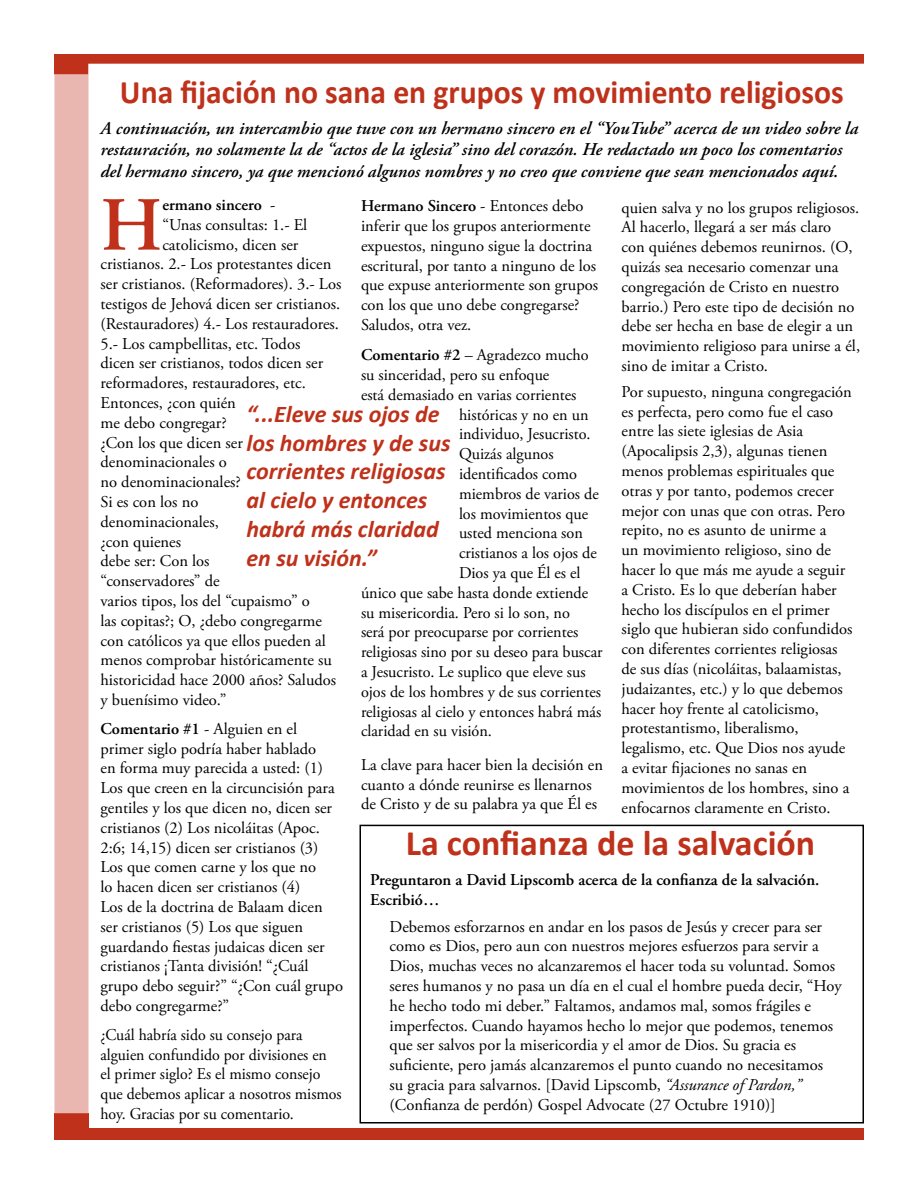
<style>
.page{position:relative;width:918px;height:1188px;background:#fff}
.page>*{position:absolute;margin:0;border:0;box-sizing:border-box;transform-origin:0 0}
.t1{font:600 76.2px "Adobe Garamond Pro";color:#bf311a}
.t2{font:700 36px "Calibri";color:#bf311a}
.t3{font:700 33px "Calibri";color:#bf311a;scale:.96 1}
.t4{font:italic 700 24px/28.8px "Calibri";color:#bf311a}
.t5{font:italic 600 18px/21.6px "Adobe Garamond Pro";color:#000}
.t6{font:16.5px/19.8px "Adobe Garamond Pro";color:#000}
.t7{font:16.5px/19.8px "Adobe Garamond Pro";color:#000;scale:.96 1}
.t8{font:600 16.5px/19.8px "Adobe Garamond Pro";color:#000}
.s1{font-weight:600}
.s2{font-weight:400}
.s3{font-style:italic}
</style>
<div class="page">
<div style="left:54px;top:1113px;width:34px;height:16px;background:#bf311a"></div>
<div style="left:54px;top:1128px;width:810px;height:12px;background:#bf311a"></div>
<div style="left:54px;top:56px;width:35px;height:1057px;background:#e9b7af"></div>
<svg style="left:54px;top:54px;width:810px;height:20px"></svg>
<div style="left:360px;top:825px;width:504px;height:299px;border:2px solid #000"></div>
<h3 class="t3" style="left:120px;top:71px;width:755px">Una fijación no sana en grupos y movimiento religiosos</h3>
<p class="t5" style="left:100px;top:118px;width:759px">A continuación, un intercambio que tuve con un hermano sincero en el “YouTube” acerca de un video sobre la restauración, no solamente la de “actos de la iglesia” sino del corazón. He redactado un poco los comentarios del hermano sincero, ya que mencionó algunos nombres y no creo que conviene que sean mencionados aquí.</p>
<p class="t6" style="left:361px;top:197px;width:239px"><span class="s1">Hermano Sincero</span> - Entonces debo inferir que los grupos anteriormente expuestos, ninguno sigue la doctrina escritural, por tanto a ninguno de los que expuse anteriormente son grupos con los que uno debe congregarse?<br>Saludos, otra vez.</p>
<p class="t6" style="left:361px;top:346px;width:229px"><span class="s1">Comentario #2</span> – Agradezco mucho</p>
<p class="t6" style="left:361px;top:366px;width:190px">su sinceridad, pero su enfoque</p>
<p class="t6" style="left:361px;top:385px;width:217px">está demasiado en varias corrientes</p>
<p class="t6" style="left:459px;top:405px;width:131px">históricas y no en un</p>
<p class="t6" style="left:459px;top:425px;width:133px">individuo, Jesucristo.</p>
<p class="t6" style="left:459px;top:445px;width:96px">Quizás algunos</p>
<p class="t6" style="left:459px;top:465px;width:120px">identificados como</p>
<p class="t6" style="left:459px;top:484px;width:141px">miembros de varios de</p>
<p class="t6" style="left:459px;top:504px;width:131px">los movimientos que</p>
<p class="t6" style="left:459px;top:524px;width:125px">usted menciona son</p>
<p class="t6" style="left:459px;top:544px;width:139px">cristianos a los ojos de</p>
<p class="t6" style="left:459px;top:564px;width:123px">Dios ya que Él es el</p>
<p class="t6" style="left:361px;top:583px;width:229px">único que sabe hasta donde extiende</p>
<p class="t6" style="left:361px;top:603px;width:210px">su misericordia. Pero si lo son, no</p>
<p class="t6" style="left:361px;top:623px;width:219px">será por preocuparse por corrientes</p>
<p class="t6" style="left:361px;top:643px;width:243px">religiosas sino por su deseo para buscar</p>
<p class="t6" style="left:361px;top:663px;width:226px">a Jesucristo. Le suplico que eleve sus</p>
<p class="t6" style="left:361px;top:682px;width:242px">ojos de los hombres y de sus corrientes</p>
<p class="t6" style="left:361px;top:702px;width:242px">religiosas al cielo y entonces habrá más</p>
<p class="t6" style="left:361px;top:722px;width:132px">claridad en su visión.</p>
<p class="t6" style="left:361px;top:755px;width:244px">La clave para hacer bien la decisión en cuanto a dónde reunirse es llenarnos de Cristo y de su palabra ya que Él es</p>
<h1 class="t1" style="left:100px;top:182px;width:63px">H</h1>
<p class="t8" style="left:162px;top:195px;width:114px">ermano sincero <span class="s2">-</span></p>
<p class="t6" style="left:621px;top:198px;width:240px">quien salva y no los grupos religiosos.<br>Al hacerlo, llegará a ser más claro<br>con quiénes debemos reunirnos. (O, quizás sea necesario comenzar una congregación de Cristo en nuestro barrio.) Pero este tipo de decisión no debe ser hecha en base de elegir a un movimiento religioso para unirse a él, sino de imitar a Cristo.</p>
<p class="t6" style="left:621px;top:382px;width:233px">Por supuesto, ninguna congregación es perfecta, pero como fue el caso entre las siete iglesias de Asia (Apocalipsis 2,3), algunas tienen menos problemas espirituales que otras y por tanto, podemos crecer mejor con unas que con otras. Pero repito, no es asunto de unirme a<br>un movimiento religioso, sino de hacer lo que más me ayude a seguir a Cristo. Es lo que deberían haber hecho los discípulos en el primer siglo que hubieran sido confundidos con diferentes corrientes religiosas de sus días (nicoláitas, balaamistas, judaizantes, etc.) y lo que debemos hacer hoy frente al catolicismo, protestantismo, liberalismo, legalismo, etc. Que Dios nos ayude a evitar fijaciones no sanas en movimientos de los hombres, sino a enfocarnos claramente en Cristo.</p>
<h2 class="t2" style="left:406px;top:820px;width:411px">La confianza de la salvación</h2>
<p class="t8" style="left:370px;top:870px;width:451px">Preguntaron a David Lipscomb acerca de la confianza de la salvación.<br>Escribió…</p>
<p class="t6" style="left:390px;top:917px;width:454px">Debemos esforzarnos en andar en los pasos de Jesús y crecer para ser como es Dios, pero aun con nuestros mejores esfuerzos para servir a Dios, muchas veces no alcanzaremos el hacer toda su voluntad. Somos seres humanos y no pasa un día en el cual el hombre pueda decir, “Hoy he hecho todo mi deber.” Faltamos, andamos mal, somos frágiles e imperfectos. Cuando hayamos hecho lo mejor que podemos, tenemos que ser salvos por la misericordia y el amor de Dios. Su gracia es suficiente, pero jamás alcanzaremos el punto cuando no necesitamos<br>su gracia para salvarnos. [David Lipscomb, <span class="s3">“Assurance of Pardon,” </span>(Confianza de perdón) Gospel Advocate (27 Octubre 1910)]</p>
<p class="t6" style="left:162px;top:215px;width:146px">“Unas consultas: 1.- El</p>
<p class="t6" style="left:162px;top:235px;width:137px">catolicismo, dicen ser</p>
<p class="t6" style="left:100px;top:255px;width:232px">cristianos. 2.- Los protestantes dicen</p>
<p class="t6" style="left:100px;top:275px;width:242px">ser cristianos. (Reformadores). 3.- Los</p>
<p class="t6" style="left:100px;top:294px;width:241px">testigos de Jehová dicen ser cristianos.</p>
<p class="t6" style="left:100px;top:314px;width:240px">(Restauradores) 4.- Los restauradores.</p>
<p class="t6" style="left:100px;top:334px;width:201px">5.- Los campbellitas, etc. Todos</p>
<p class="t6" style="left:100px;top:354px;width:224px">dicen ser cristianos, todos dicen ser</p>
<p class="t6" style="left:100px;top:374px;width:207px">reformadores, restauradores, etc.</p>
<p class="t6" style="left:100px;top:393px;width:137px">Entonces, ¿con quién</p>
<p class="t6" style="left:100px;top:413px;width:128px">me debo congregar?</p>
<p class="t6" style="left:100px;top:433px;width:144px">¿Con los que dicen ser</p>
<p class="t6" style="left:100px;top:453px;width:128px">denominacionales o</p>
<p class="t6" style="left:100px;top:473px;width:142px">no denominacionales?</p>
<p class="t6" style="left:100px;top:492px;width:99px">Si es con los no</p>
<p class="t6" style="left:100px;top:512px;width:120px">denominacionales,</p>
<p class="t6" style="left:100px;top:532px;width:82px">¿con quienes</p>
<p class="t6" style="left:100px;top:552px;width:111px">debe ser: Con los</p>
<p class="t6" style="left:100px;top:572px;width:121px">“conservadores” de</p>
<p class="t6" style="left:100px;top:591px;width:211px">varios tipos, los del “cupaismo” o</p>
<p class="t6" style="left:100px;top:611px;width:223px">las copitas?; O, ¿debo congregarme</p>
<p class="t6" style="left:100px;top:631px;width:227px">con católicos ya que ellos pueden al</p>
<p class="t6" style="left:100px;top:651px;width:233px">menos comprobar históricamente su</p>
<p class="t6" style="left:100px;top:671px;width:237px">historicidad hace 2000 años? Saludos</p>
<p class="t6" style="left:100px;top:690px;width:128px">y buenísimo video.”</p>
<p class="t6" style="left:100px;top:719px;width:244px"><span class="s1">Comentario #1</span> - Alguien en el primer siglo podría haber hablado<br>en forma muy parecida a usted: (1)<br>Los que creen en la circuncisión para gentiles y los que dicen no, dicen ser cristianos (2) Los nicoláitas (Apoc.<br>2:6; 14,15) dicen ser cristianos (3)<br>Los que comen carne y los que no<br>lo hacen dicen ser cristianos (4)<br>Los de la doctrina de Balaam dicen ser cristianos (5) Los que siguen guardando fiestas judaicas dicen ser cristianos ¡Tanta división! “¿Cuál grupo debo seguir?” “¿Con cuál grupo debo congregarme?”</p>
<p class="t7" style="left:100px;top:1025px;width:253px">¿Cuál habría sido su consejo para alguien confundido por divisiones en<br>el primer siglo? Es el mismo consejo que debemos aplicar a nosotros mismos hoy. Gracias por su comentario.</p>
<h3 class="t4" style="left:247px;top:399px;width:205px">“...Eleve sus ojos de los hombres y de sus corrientes religiosas al cielo y entonces habrá más claridad en su visión.”</h3>
</div>
